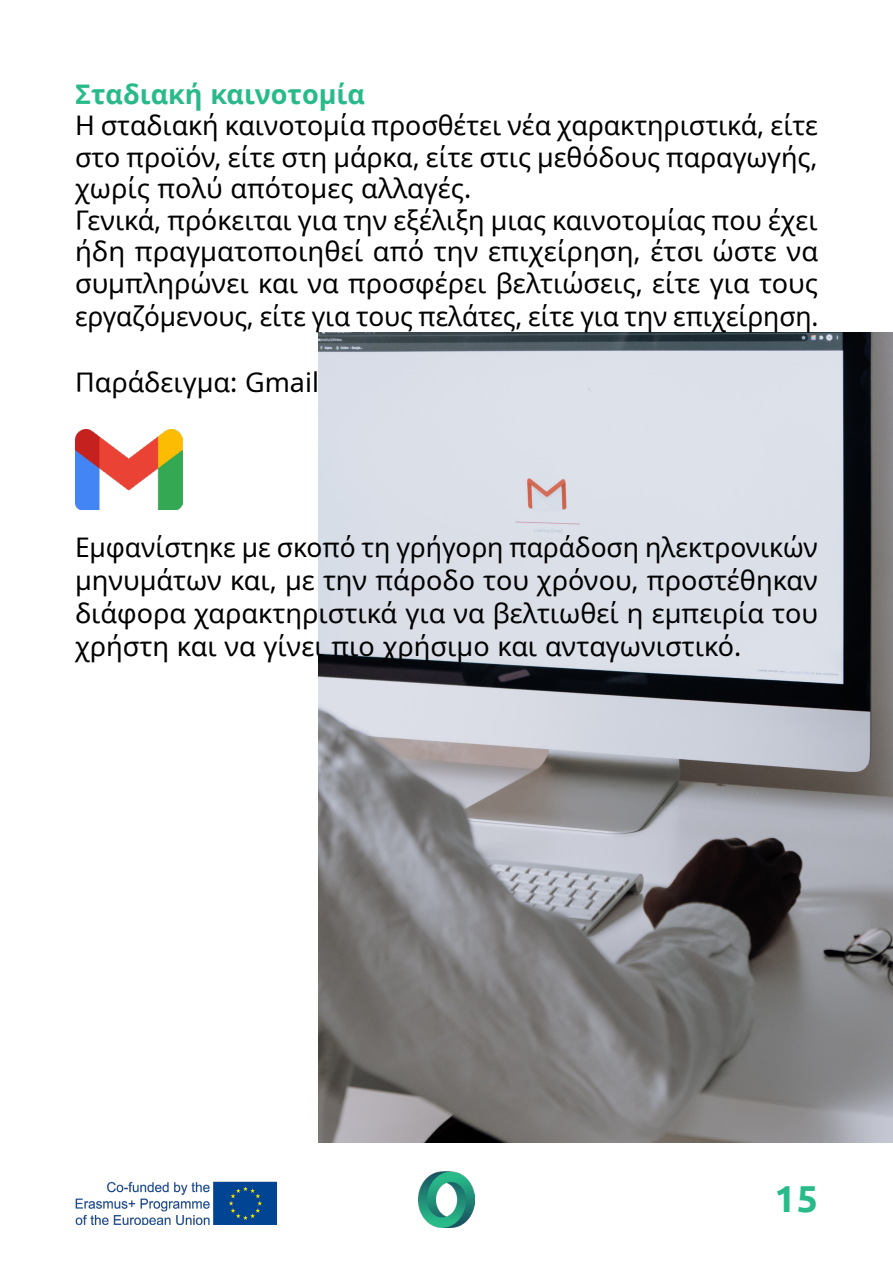
<style>
.page{position:relative;width:893px;height:1263px;background:#fff}
.page>*{position:absolute;margin:0;border:0;box-sizing:border-box;transform-origin:0 0}
.t1{font:700 37.5px "Ubuntu";color:#29ba8a}
.t2{font:27px/31.8px "Noto Sans";color:#000}
.t3{font:700 27px "Noto Sans";color:#29ba8a}
</style>
<div class="page">
<img style="left:75px;top:1181px;width:201px;height:43px">
<img style="left:419px;top:1171px;width:55px;height:56px">
<img style="left:318px;top:333px;width:575px;height:810px">
<img style="left:75px;top:429px;width:108px;height:80px">
<p class="t3" style="left:75px;top:75px;width:292px">Σταδιακή καινοτομία</p>
<p class="t2" style="left:75px;top:110px;width:745px">Η σταδιακή καινοτομία προσθέτει νέα χαρακτηριστικά, είτε στο προϊόν, είτε στη μάρκα, είτε στις μεθόδους παραγωγής, χωρίς πολύ απότομες αλλαγές.<br>Γενικά, πρόκειται για την εξέλιξη μιας καινοτομίας που έχει ήδη πραγματοποιηθεί από την επιχείρηση, έτσι ώστε να συμπληρώνει και να προσφέρει βελτιώσεις, είτε για τους εργαζόμενους, είτε για τους πελάτες, είτε για την επιχείρηση.</p>
<p class="t2" style="left:75px;top:367px;width:246px">Παράδειγμα: Gmail</p>
<p class="t2" style="left:75px;top:531px;width:744px;line-height:33px;text-align:justify">Εμφανίστηκε με σκοπό τη γρήγορη παράδοση ηλεκτρονικών μηνυμάτων και, με την πάροδο του χρόνου, προστέθηκαν διάφορα χαρακτηριστικά για να βελτιωθεί η εμπειρία του χρήστη και να γίνει πιο χρήσιμο και ανταγωνιστικό.</p>
<h1 class="t1" style="left:775px;top:1175px;width:45px">15</h1>
</div>
